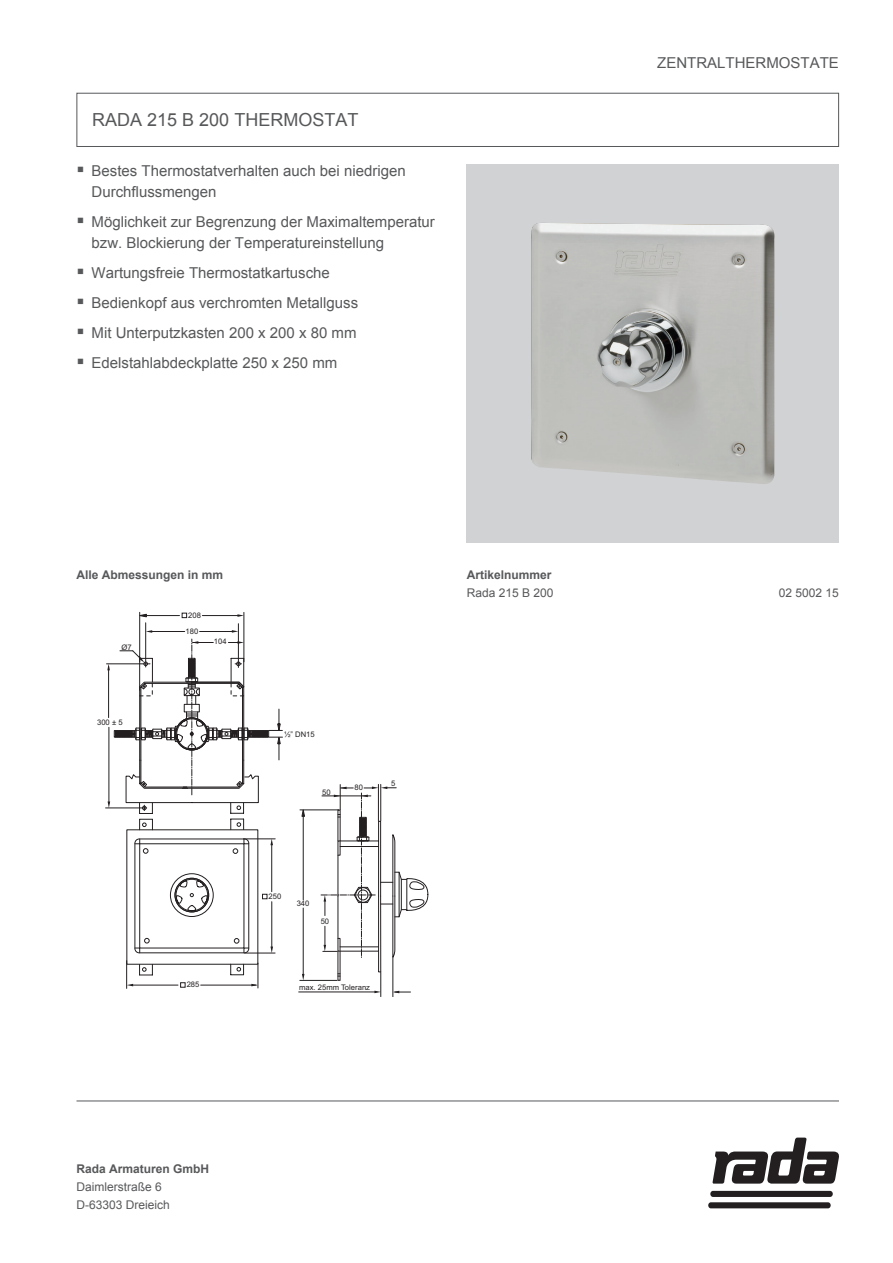
<style>
.page{position:relative;width:893px;height:1263px;background:#fff}
.page>*{position:absolute;margin:0;border:0;box-sizing:border-box;transform-origin:0 0}
.t1{font:18px "Arial";color:#57585a}
.t2{font:15px/21px "Arial";color:#57585a}
.Sub-header{font:700 12px "Arial";color:#57585a}
.Body_Text{font:12px "Arial";color:#57585a}
.t3{font:7.65px "Arial";color:#231f20}
</style>
<div class="page">
<hr style="left:76px;top:1100px;width:763px;height:1px;background:#57585a">
<div style="left:76px;top:93px;width:763px;height:54px;border:1px solid #57585a"></div>
<hr style="left:106px;top:808px;width:41px;height:1px;background:#231f20">
<svg style="left:107px;top:612px;width:321px;height:385px"></svg>
<div style="left:467px;top:164px;width:372px;height:379px;background:#d1d2d4"></div>
<img style="left:531px;top:223px;width:244px;height:261px">
<div style="left:710px;top:1191px;width:123px;height:6px;background:#231f20;border-radius:3px"></div>
<div style="left:708px;top:1202px;width:123px;height:6px;background:#231f20;border-radius:3px"></div>
<svg style="left:712px;top:1137px;width:127px;height:46px"></svg>
<p class="t1" style="left:92px;top:108px;width:268px">RADA 215 B 200 THERMOSTAT</p>
<p class="t2" style="left:92px;top:160px;width:316px">Bestes Thermostatverhalten auch bei niedrigen<br>Durchflussmengen</p>
<p class="t2" style="left:92px;top:211px;width:345px">Möglichkeit zur Begrenzung der Maximaltemperatur bzw. Blockierung der Temperatureinstellung</p>
<p class="t2" style="left:92px;top:262px;width:240px">Wartungsfreie Thermostatkartusche</p>
<p class="t2" style="left:92px;top:292px;width:268px">Bedienkopf aus verchromten Metallguss</p>
<p class="t2" style="left:92px;top:322px;width:267px">Mit Unterputzkasten 200 x 200 x 80 mm</p>
<p class="t2" style="left:92px;top:352px;width:247px">Edelstahlabdeckplatte 250 x 250 mm</p>
<p class="t2" style="left:657px;top:52px;width:183px">ZENTRALTHERMOSTATE</p>
<p class="Sub-header" style="left:76px;top:567px;width:148px">Alle Abmessungen in mm</p>
<p class="t3" style="left:188px;top:610px;width:14px">208</p>
<p class="t3" style="left:122px;top:642px;width:12px">Ø7</p>
<p class="t3" style="left:97px;top:717px;width:27px">300 ± 5</p>
<p class="t3" style="left:186px;top:626px;width:14px">180</p>
<p class="t3" style="left:214px;top:637px;width:14px">104</p>
<p class="t3" style="left:187px;top:979px;width:14px">285</p>
<p class="t3" style="left:284px;top:729px;width:32px">½” DN15</p>
<p class="t3" style="left:322px;top:787px;width:10px">50</p>
<p class="t3" style="left:354px;top:783px;width:10px">80</p>
<p class="t3" style="left:391px;top:779px;width:6px">5</p>
<p class="t3" style="left:269px;top:891px;width:14px">250</p>
<p class="t3" style="left:297px;top:898px;width:14px">340</p>
<p class="t3" style="left:321px;top:916px;width:10px">50</p>
<p class="t3" style="left:299px;top:982px;width:72px">max. 25mm Toleranz</p>
<p class="Sub-header" style="left:76px;top:1161px;width:134px">Rada Armaturen GmbH</p>
<p class="Body_Text" style="left:76px;top:1179px;width:87px">Daimlerstraße 6</p>
<p class="Body_Text" style="left:76px;top:1197px;width:95px">D-63303 Dreieich</p>
<p class="Sub-header" style="left:467px;top:567px;width:86px">Artikelnummer</p>
<p class="Body_Text" style="left:467px;top:585px;width:88px">Rada 215 B 200</p>
<p class="Body_Text" style="left:779px;top:585px;width:62px">02 5002 15</p>
</div>
